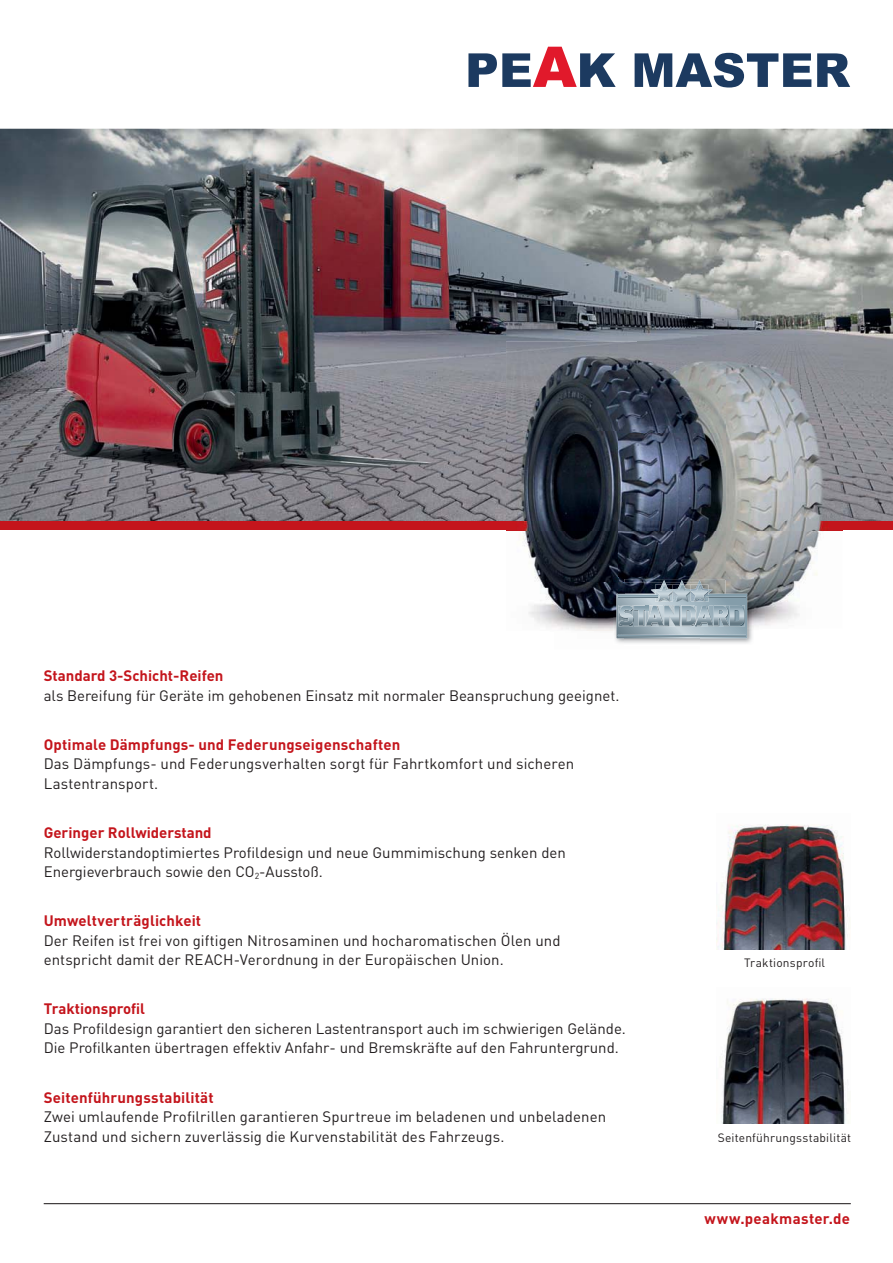
<style>
.page{position:relative;width:893px;height:1263px;background:#fff}
.page>*{position:absolute;margin:0;border:0;box-sizing:border-box;transform-origin:0 0}
.t1{font:15px/19.5px "DIN";color:#231f20}
.t2{font:700 15px "DIN";letter-spacing:.01em;color:#c4151c}
.t3{font:12px "DIN";letter-spacing:.015em;color:#231f20}
</style>
<div class="page">
<svg style="left:468px;top:47px;width:148px;height:40px"></svg>
<svg style="left:634px;top:53px;width:177px;height:35px"></svg>
<svg style="left:817px;top:53px;width:33px;height:34px"></svg>
<img style="left:0;top:129px;width:893px;height:393px">
<img style="left:717px;top:824px;width:133px;height:125px">
<img style="left:720px;top:998px;width:129px;height:125px">
<div style="left:0;top:522px;width:893px;height:8px;background:#c4151c"></div>
<hr style="left:44px;top:1203px;width:807px;height:1px;background:#231f20">
<img style="left:725px;top:345px;width:117px;height:234px">
<img style="left:753px;top:579px;width:48px;height:49px">
<img style="left:506px;top:432px;width:113px;height:198px">
<img style="left:506px;top:342px;width:132px;height:90px">
<img style="left:638px;top:342px;width:87px;height:3px">
<img style="left:619px;top:345px;width:106px;height:232px">
<img style="left:699px;top:628px;width:54px;height:16px">
<img style="left:747px;top:577px;width:6px;height:51px">
<img style="left:614px;top:638px;width:10px;height:7px">
<svg style="left:613px;top:577px;width:134px;height:61px;background:#8c9aa4"></svg>
<p class="t2" style="left:44px;top:671px;width:181px">Standard 3-Schicht-Reifen</p>
<p class="t1" style="left:44px;top:687px;width:577px">als Bereifung für Geräte im gehobenen Einsatz mit normaler Beanspruchung geeignet.</p>
<p class="t2" style="left:44px;top:739px;width:358px">Optimale Dämpfungs- und Federungseigenschaften</p>
<p class="t1" style="left:44px;top:756px;width:532px">Das Dämpfungs- und Federungsverhalten sorgt für Fahrtkomfort und sicheren<br>Lasten transport.</p>
<p class="t2" style="left:44px;top:827px;width:169px">Geringer Rollwiderstand</p>
<p class="t1" style="left:44px;top:844px;width:524px">Rollwiderstandoptimiertes Profildesign und neue Gummi mischung senken den<br>Energieverbrauch sowie den CO<sub>2</sub>- Ausstoß.</p>
<p class="t2" style="left:44px;top:916px;width:159px">Umweltverträglichkeit</p>
<p class="t1" style="left:44px;top:932px;width:518px">Der Reifen ist frei von giftigen Nitrosaminen und hocharomatischen Ölen und entspricht damit der REACH-Verordnung in der Europäischen Union.</p>
<p class="t2" style="left:44px;top:1004px;width:103px">Traktionsprofil</p>
<p class="t1" style="left:44px;top:1021px;width:584px">Das Profildesign garan tiert den sicheren Lastentransport auch im schwierigen Gelände.<br>Die Profilkanten über tragen effektiv Anfahr- und Bremskräfte auf den Fahruntergrund.</p>
<p class="t2" style="left:44px;top:1092px;width:171px">Seitenführungsstabilität</p>
<p class="t1" style="left:44px;top:1109px;width:564px">Zwei umlaufende Profil rillen garantieren Spurtreue im beladenen und unbeladenen<br>Zustand und sichern zuver lässig die Kurvenstabilität des Fahrzeugs.</p>
<p class="t3" style="left:744px;top:958px;width:82px">Traktionsprofil</p>
<p class="t3" style="left:718px;top:1133px;width:135px">Seitenführungsstabilität</p>
<p class="t2" style="left:704px;top:1213px;width:147px">www.peakmaster.de</p>
</div>
